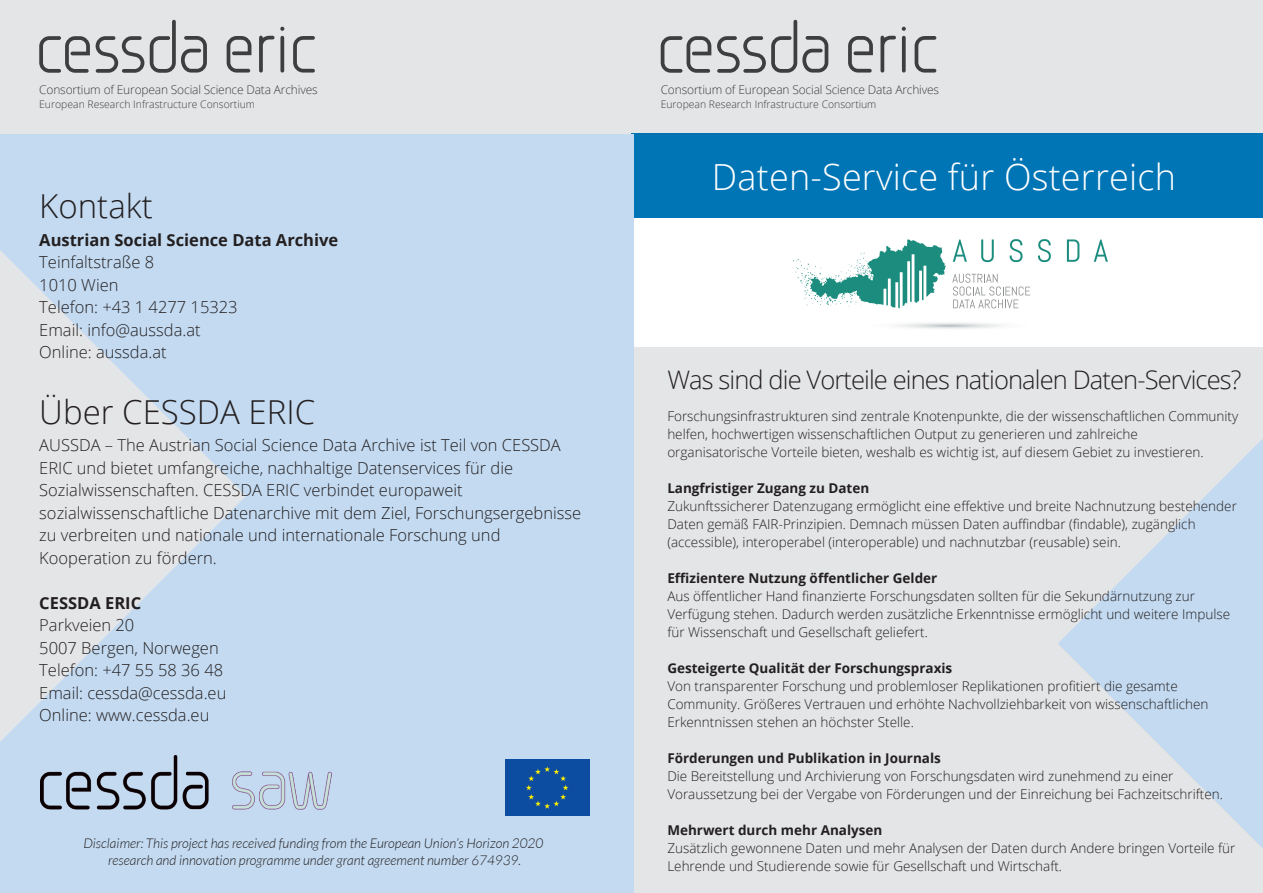
<style>
.page{position:relative;width:1263px;height:893px;background:#fff}
.page>*{position:absolute;margin:0;border:0;box-sizing:border-box;transform-origin:0 0}
.t1{font:300 36px "Open Sans";letter-spacing:.005em;color:#fff}
.t2{font:300 33px "Open Sans";color:#231f20}
.t3{font:300 25.5px "Open Sans";letter-spacing:-.035em;color:#231f20}
.t4{font:300 16.5px/22.5px "Open Sans";color:#231f20}
.t5{font:700 16.5px "Open Sans";color:#231f20}
.t6{font:300 13.5px/18px "Open Sans";color:#231f20}
.t7{font:700 13.5px "Open Sans";color:#231f20}
.t8{font:italic 300 13.5px/16.2px "Lato";color:#231f20;text-align:center}
.t9{font:300 12px "Open Sans";letter-spacing:-.015em;color:#3e3e3f}
.t10{font:300 10.35px "Open Sans";color:#3e3e3f}
</style>
<div class="page">
<div style="left:631px;top:347px;width:632px;height:546px;background:#e4e5e7"></div>
<div style="left:0;top:0;width:1263px;height:149px;background:#e4e5e7"></div>
<div style="left:631px;top:134px;width:632px;height:84px;background:#0075b6"></div>
<div style="left:0;top:134px;width:633px;height:759px;background:#c3daf1"></div>
<svg style="left:0;top:250px;width:246px;height:506px"></svg>
<svg style="left:1058px;top:439px;width:205px;height:409px"></svg>
<img style="left:40px;top:756px;width:292px;height:54px">
<div style="left:505px;top:760px;width:84px;height:56px;background:#0d4da1"></div>
<svg style="left:526px;top:766px;width:42px;height:43px"></svg>
<svg style="left:793px;top:239px;width:153px;height:70px"></svg>
<svg style="left:953px;top:239px;width:14px;height:23px"></svg>
<svg style="left:981px;top:239px;width:13px;height:23px"></svg>
<svg style="left:1010px;top:239px;width:12px;height:23px"></svg>
<svg style="left:1038px;top:239px;width:13px;height:23px"></svg>
<svg style="left:1067px;top:239px;width:12px;height:23px"></svg>
<svg style="left:1094px;top:239px;width:14px;height:23px"></svg>
<svg style="left:952px;top:274px;width:78px;height:34px"></svg>
<svg style="left:39px;top:36px;width:51px;height:37px"></svg>
<svg style="left:150px;top:20px;width:57px;height:53px"></svg>
<svg style="left:96px;top:36px;width:48px;height:37px"></svg>
<svg style="left:259px;top:36px;width:15px;height:37px"></svg>
<svg style="left:227px;top:36px;width:24px;height:37px"></svg>
<svg style="left:293px;top:36px;width:22px;height:37px"></svg>
<svg style="left:280px;top:36px;width:4px;height:37px"></svg>
<svg style="left:280px;top:27px;width:4px;height:4px"></svg>
<svg style="left:661px;top:36px;width:50px;height:37px"></svg>
<svg style="left:717px;top:20px;width:111px;height:53px"></svg>
<svg style="left:880px;top:36px;width:16px;height:37px"></svg>
<svg style="left:848px;top:36px;width:25px;height:37px"></svg>
<svg style="left:914px;top:36px;width:22px;height:37px"></svg>
<svg style="left:902px;top:36px;width:4px;height:37px"></svg>
<svg style="left:902px;top:27px;width:4px;height:4px"></svg>
<p class="t9" style="left:39px;top:81px;width:280px">Consortium of European Social Science Data Archives</p>
<p class="t10" style="left:39px;top:97px;width:217px">European Research Infrastructure Consortium</p>
<h2 class="t2" style="left:39px;top:184px;width:115px">Kontakt</h2>
<p class="t5" style="left:39px;top:228px;width:300px">Austrian Social Science Data Archive</p>
<p class="t4" style="left:39px;top:251px;width:200px">Teinfaltstraße 8<br>1010 Wien<br>Telefon: +43 1 4277 15323<br>Email: info@aussda.at<br>Online: aussda.at</p>
<h2 class="t2" style="left:39px;top:389px;width:277px">Über CESSDA ERIC</h2>
<p class="t4" style="left:39px;top:434px;width:543px">AUSSDA – The Austrian Social Science Data Archive ist Teil von CESSDA ERIC und bietet umfangreiche, nachhaltige Datenservices für die Sozialwissenschaften. CESSDA ERIC verbindet europaweit sozialwissenschaftliche Datenarchive mit dem Ziel, Forschungsergebnisse zu verbreiten und nationale und internationale Forschung und Kooperation zu fördern.</p>
<p class="t5" style="left:39px;top:591px;width:103px">CESSDA ERIC</p>
<p class="t4" style="left:39px;top:614px;width:189px">Parkveien 20<br>5007 Bergen, Norwegen<br>Telefon: +47 55 58 36 48<br>Email: cessda@cessda.eu<br>Online: www.cessda.eu</p>
<p class="t8" style="left:83px;top:836px;width:461px">Disclaimer: This project has received funding from the European Union’s Horizon 2020 research and innovation programme under grant agreement number 674939.</p>
<p class="t9" style="left:661px;top:81px;width:280px">Consortium of European Social Science Data Archives</p>
<p class="t10" style="left:661px;top:97px;width:217px">European Research Infrastructure Consortium</p>
<h1 class="t1" style="left:712px;top:152px;width:466px">Daten-Service für Österreich</h1>
<h3 class="t3" style="left:667px;top:363px;width:576px">Was sind die Vorteile eines nationalen Daten-Services?</h3>
<p class="t6" style="left:667px;top:407px;width:572px">Forschungsinfrastrukturen sind zentrale Knotenpunkte, die der wissenschaftlichen Community helfen, hochwertigen wissenschaftlichen Output zu generieren und zahlreiche organisatorische Vorteile bieten, weshalb es wichtig ist, auf diesem Gebiet zu investieren.</p>
<p class="t7" style="left:667px;top:478px;width:203px">Langfristiger Zugang zu Daten</p>
<p class="t6" style="left:667px;top:496px;width:571px">Zukunftssicherer Datenzugang ermöglicht eine effektive und breite Nachnutzung bestehender<br>Daten gemäß FAIR-Prinzipien. Demnach müssen Daten auffindbar (findable), zugänglich (accessible), interoperabel (interoperable) und nachnutzbar (reusable) sein.</p>
<p class="t7" style="left:667px;top:568px;width:271px">Effizientere Nutzung öffentlicher Gelder</p>
<p class="t6" style="left:667px;top:586px;width:564px">Aus öffentlicher Hand finanzierte Forschungsdaten sollten für die Sekundärnutzung zur<br>Verfügung stehen. Dadurch werden zusätzliche Erkenntnisse ermöglicht und weitere Impulse für Wissenschaft und Gesellschaft geliefert.</p>
<p class="t7" style="left:667px;top:658px;width:286px">Gesteigerte Qualität der Forschungspraxis</p>
<p class="t6" style="left:667px;top:676px;width:543px">Von transparenter Forschung und problemloser Replikationen profitiert die gesamte<br>Community. Größeres Vertrauen und erhöhte Nachvollziehbarkeit von wissenschaftlichen<br>Erkenntnissen stehen an höchster Stelle.</p>
<p class="t7" style="left:667px;top:748px;width:275px">Förderungen und Publikation in Journals</p>
<p class="t6" style="left:667px;top:766px;width:557px">Die Bereitstellung und Archivierung von Forschungsdaten wird zunehmend zu einer<br>Voraussetzung bei der Vergabe von Förderungen und der Einreichung bei Fachzeitschriften.</p>
<p class="t7" style="left:667px;top:820px;width:217px">Mehrwert durch mehr Analysen</p>
<p class="t6" style="left:667px;top:838px;width:570px">Zusätzlich gewonnene Daten und mehr Analysen der Daten durch Andere bringen Vorteile für<br>Lehrende und Studierende sowie für Gesellschaft und Wirtschaft.</p>
</div>
